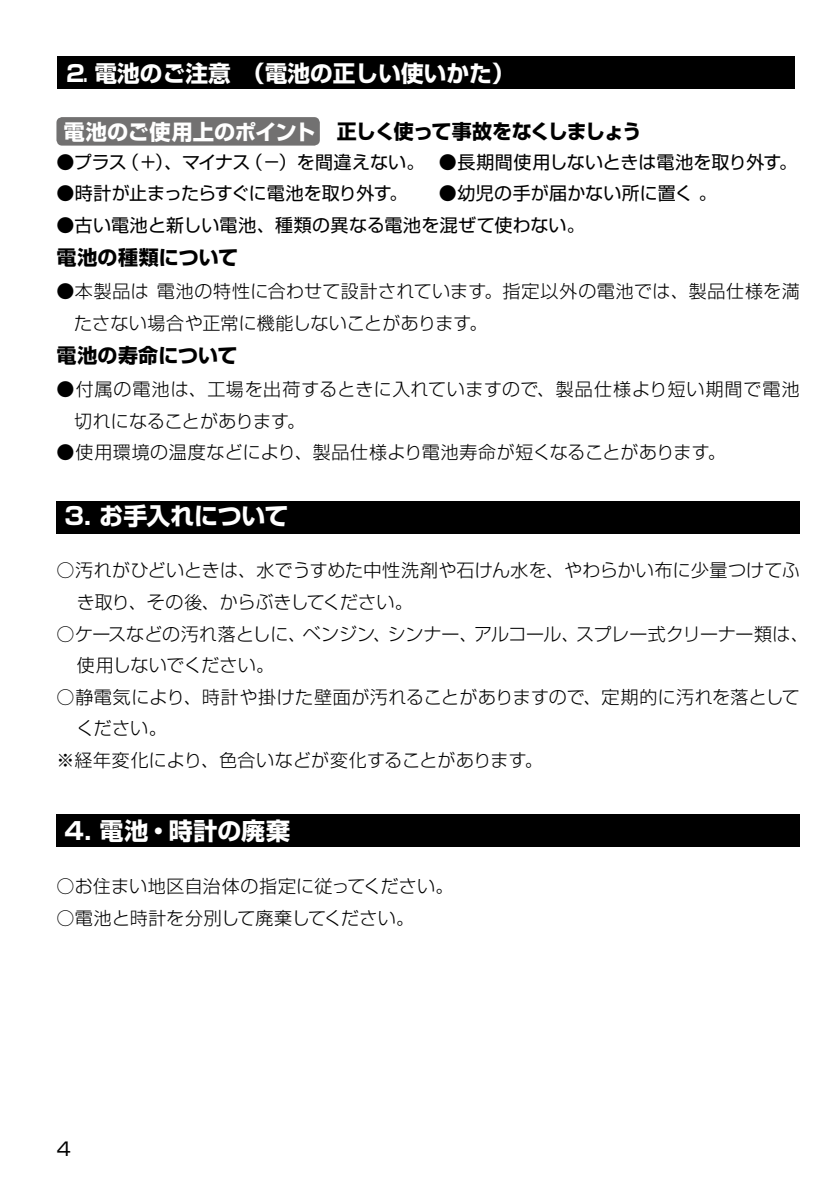
<style>
.page{position:relative;width:840px;height:1191px;background:#fff}
.page>*{position:absolute;margin:0;border:0;box-sizing:border-box;transform-origin:0 0}
.t1{font:700 24px "Shin Go Pro";letter-spacing:-.01em;color:#fff}
.t2{font:700 22.6px "Shin Go Pro";color:#fff}
.t3{font:700 20px "Shin Go Pro";letter-spacing:-.055em;color:#000}
.t4{font:700 20px "Shin Go Pro";letter-spacing:-.005em;color:#000}
.t5{font:18.4px "Shin Go Pro";color:#000}
.t6{font:300 18px/31.6px "Shin Go Pro";letter-spacing:.01em;color:#000}
.t7{font:18px "Shin Go Pro";color:#000}
.t8{font:300 18px/31.6px "Shin Go Pro";letter-spacing:-.01em;color:#000}
.t9{font:300 18px/31.6px "Shin Go Pro";letter-spacing:.03em;color:#000}
.t10{font:18px "Shin Go Pro";letter-spacing:-.02em;color:#000}
.s1{font-size:21.2px;color:#fff}
</style>
<div class="page">
<div style="left:57px;top:57px;width:737px;height:32px;background:#000"></div>
<div style="left:56px;top:501px;width:743px;height:32px;background:#000"></div>
<div style="left:56px;top:814px;width:743px;height:32px;background:#000"></div>
<div style="left:56px;top:117px;width:263px;height:29px;background:#727171;border-radius:6px"></div>
<p class="t2" style="left:64px;top:56px;width:451px">⒉ 電池のご注意　（電池の正しい使いかた）</p>
<p class="t3" style="left:63px;top:116px;width:579px"><span class="s1">電池のご使用上のポイント</span> 正しく使って事故をなくしましょう</p>
<p class="t7" style="left:56px;top:147px;width:742px">●プラス（＋）、マイナス（－）を間違えない。 ●長期間使用しないときは電池を取り外す。</p>
<p class="t10" style="left:56px;top:179px;width:352px">●時計が止まったらすぐに電池を取り外す。</p>
<p class="t7" style="left:438px;top:179px;width:279px">●幼児の手が届かない所に置く 。</p>
<p class="t7" style="left:56px;top:210px;width:529px">●古い電池と新しい電池、種類の異なる電池を混ぜて使わない。</p>
<p class="t4" style="left:56px;top:241px;width:183px">電池の種類について</p>
<p class="t6" style="left:74px;top:273px;width:726px;text-indent:-18px">●本製品は 電池の特性に合わせて設計されています。指定以外の電池では、製品仕様を満たさない場合や正常に機能しないことがあります。</p>
<p class="t4" style="left:56px;top:339px;width:182px">電池の寿命について</p>
<p class="t9" style="left:74px;top:371px;width:726px;text-indent:-18px">●付属の電池は、工場を出荷するときに入れていますので、製品仕様より短い期間で電池切れになることがあります。</p>
<p class="t6" style="left:56px;top:434px;width:670px">●使用環境の温度などにより、製品仕様より電池寿命が短くなることがあります。</p>
<h1 class="t1" style="left:64px;top:497px;width:225px">3. お手入れについて</h1>
<p class="t6" style="left:77px;top:552px;width:724px;text-indent:-20px">○汚れがひどいときは、水でうすめた中性洗剤や石けん水を、やわらかい布に少量つけてふき取り、その後、からぶきしてください。</p>
<p class="t8" style="left:77px;top:615px;width:733px;text-indent:-20px">○ケースなどの汚れ落としに、ベンジン、シンナー、アルコール、スプレー式クリーナー類は、使用しないでください。</p>
<p class="t6" style="left:56px;top:678px;width:744px">○静電気により、時計や掛けた壁面が汚れることがありますので、定期的に汚れを落として</p>
<p class="t6" style="left:76px;top:710px;width:92px">ください。</p>
<p class="t6" style="left:56px;top:741px;width:487px">※経年変化により、色合いなどが変化することがあります。</p>
<h1 class="t1" style="left:64px;top:812px;width:227px">4. 電池・時計の廃棄</h1>
<p class="t6" style="left:56px;top:868px;width:398px">○お住まい地区自治体の指定に従ってください。</p>
<p class="t6" style="left:56px;top:899px;width:359px">○電池と時計を分別して廃棄してください。</p>
<p class="t5" style="left:57px;top:1133px;width:15px">4</p>
</div>
